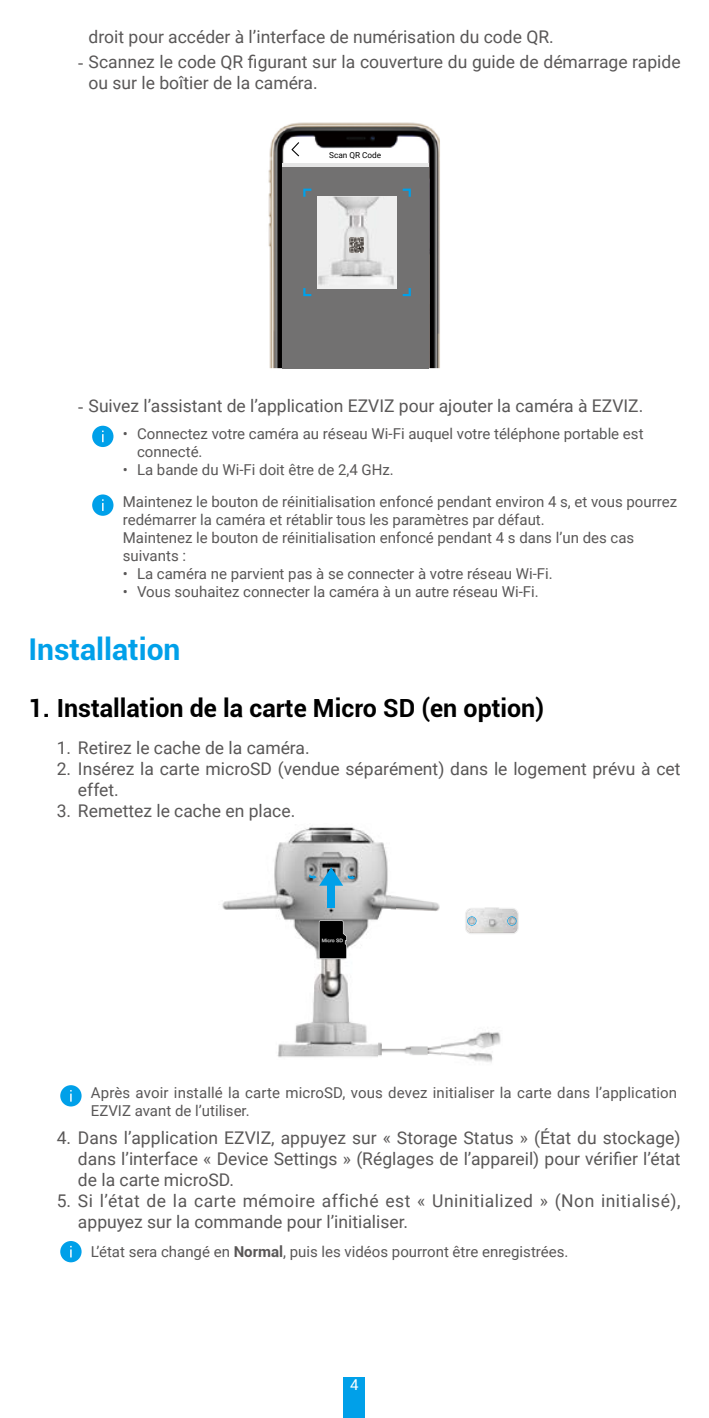
<style>
.page{position:relative;width:709px;height:1418px;background:#fff}
.page>*{position:absolute;margin:0;border:0;box-sizing:border-box;transform-origin:0 0}
.t1{font:700 30px "Roboto";color:#00a0e9}
.t2{font:700 25px "Roboto";color:#000}
.t3{font:17.5px/21px "Roboto";color:#595757}
.t4{font:17.5px/21px "Roboto";letter-spacing:.03em;color:#595757}
.t5{font:15px/18px "Roboto";color:#595757}
.t6{font:15px "Roboto";color:#fff}
.t7{font:8.25px "Roboto";color:#000}
.t8{font:4.5px "FZLTCHJW GB1 0";color:#fff}
.s1{font-family:"Times New Roman"}
.s2{font-weight:700}
</style>
<div class="page">
<div style="left:344px;top:1376px;width:21px;height:41px;background:#00a0e9"></div>
<img style="left:268px;top:122px;width:172px;height:246px">
<div style="left:283px;top:166px;width:146px;height:203px;background:#727171"></div>
<svg style="left:283px;top:162px;width:146px;height:4px"></svg>
<svg style="left:291px;top:142px;width:8px;height:14px"></svg>
<div style="left:317px;top:196px;width:80px;height:93px;background:#efefef"></div>
<svg style="left:303px;top:189px;width:8px;height:8px"></svg>
<svg style="left:403px;top:189px;width:8px;height:8px"></svg>
<svg style="left:303px;top:288px;width:8px;height:8px"></svg>
<svg style="left:403px;top:288px;width:8px;height:8px"></svg>
<img style="left:318px;top:197px;width:76px;height:88px">
<img style="left:349px;top:237px;width:15px;height:15px">
<div style="left:92px;top:426px;width:21px;height:21px;background:#00a0e9;border-radius:50%"></div>
<svg style="left:102px;top:430px;width:2px;height:12px"></svg>
<div style="left:92px;top:494px;width:21px;height:22px;background:#00a0e9;border-radius:50%"></div>
<svg style="left:102px;top:499px;width:2px;height:12px"></svg>
<img style="left:441px;top:1031px;width:60px;height:32px">
<img style="left:222px;top:827px;width:174px;height:231px">
<img style="left:396px;top:896px;width:44px;height:15px">
<img style="left:378px;top:1023px;width:63px;height:35px">
<svg style="left:319px;top:920px;width:28px;height:39px"></svg>
<div style="left:328px;top:885px;width:7px;height:23px;background:#00a0e9"></div>
<svg style="left:309px;top:867px;width:46px;height:18px"></svg>
<svg style="left:465px;top:907px;width:54px;height:27px"></svg>
<div style="left:60px;top:1085px;width:22px;height:21px;background:#00a0e9;border-radius:50%"></div>
<svg style="left:70px;top:1090px;width:2px;height:11px"></svg>
<div style="left:60px;top:1240px;width:22px;height:22px;background:#00a0e9;border-radius:50%"></div>
<svg style="left:70px;top:1245px;width:2px;height:12px"></svg>
<p class="t3" style="left:89px;top:26px;width:466px">droit pour accéder à l’interface de numérisation du code QR.</p>
<p class="t3" style="left:89px;top:50px;width:593px;text-indent:-11px"><span class="s1">-</span> Scannez le code QR figurant sur la couverture du guide de démarrage rapide ou sur le boîtier de la caméra.</p>
<p class="t7" style="left:329px;top:150px;width:54px">Scan QR Code</p>
<p class="t3" style="left:78px;top:394px;width:567px"><span class="s1">-</span> Suivez l’assistant de l’application EZVIZ pour ajouter la caméra à EZVIZ.</p>
<p class="t5" style="left:137px;top:423px;width:508px;text-indent:-14px">• Connectez votre caméra au réseau Wi-Fi auquel votre téléphone portable est connecté.</p>
<p class="t5" style="left:123px;top:452px;width:556px;line-height:32.8px">• La bande du Wi-Fi doit être de 2,4 GHz.<br>Maintenez le bouton de réinitialisation enfoncé pendant environ 4 s, et vous pourrez</p>
<p class="t5" style="left:123px;top:510px;width:513px">redémarrer la caméra et rétablir tous les paramètres par défaut.<br>Maintenez le bouton de réinitialisation enfoncé pendant 4 s dans l’un des cas suivants :</p>
<p class="t5" style="left:123px;top:564px;width:431px">• La caméra ne parvient pas à se connecter à votre réseau Wi-Fi.</p>
<p class="t5" style="left:123px;top:582px;width:417px">• Vous souhaitez connecter la caméra à un autre réseau Wi-Fi.</p>
<h1 class="t1" style="left:28px;top:628px;width:154px">Installation</h1>
<h2 class="t2" style="left:28px;top:690px;width:517px">1. Installation de la carte Micro SD (en option)</h2>
<p class="t3" style="left:57px;top:737px;width:254px">1. Retirez le cache de la caméra.</p>
<p class="t3" style="left:78px;top:758px;width:604px;text-indent:-21px">2. Insérez la carte microSD (vendue séparément) dans le logement prévu à cet effet.</p>
<p class="t3" style="left:57px;top:800px;width:240px">3. Remettez le cache en place.</p>
<p class="t8" style="left:322px;top:937px;width:23px">Micro SD</p>
<p class="t5" style="left:91px;top:1083px;width:587px">Après avoir installé la carte microSD, vous devez initialiser la carte dans l’application<br>EZVIZ avant de l’utiliser.</p>
<p class="t3" style="left:78px;top:1126px;width:604px;text-align:justify;text-indent:-21px">4. Dans l’application EZVIZ, appuyez sur « Storage Status » (État du stockage) dans l’interface « Device Settings » (Réglages de l’appareil) pour vérifier l’état de la carte microSD.</p>
<p class="t4" style="left:78px;top:1189px;width:604px;text-indent:-21px">5. Si l’état de la carte mémoire affiché est « Uninitialized » (Non initialisé), appuyez sur la commande pour l’initialiser.</p>
<p class="t5" style="left:91px;top:1242px;width:479px">L’état sera changé en <span class="s2">Normal</span>, puis les vidéos pourront être enregistrées.</p>
<p class="t6" style="left:350px;top:1373px;width:10px">4</p>
</div>
